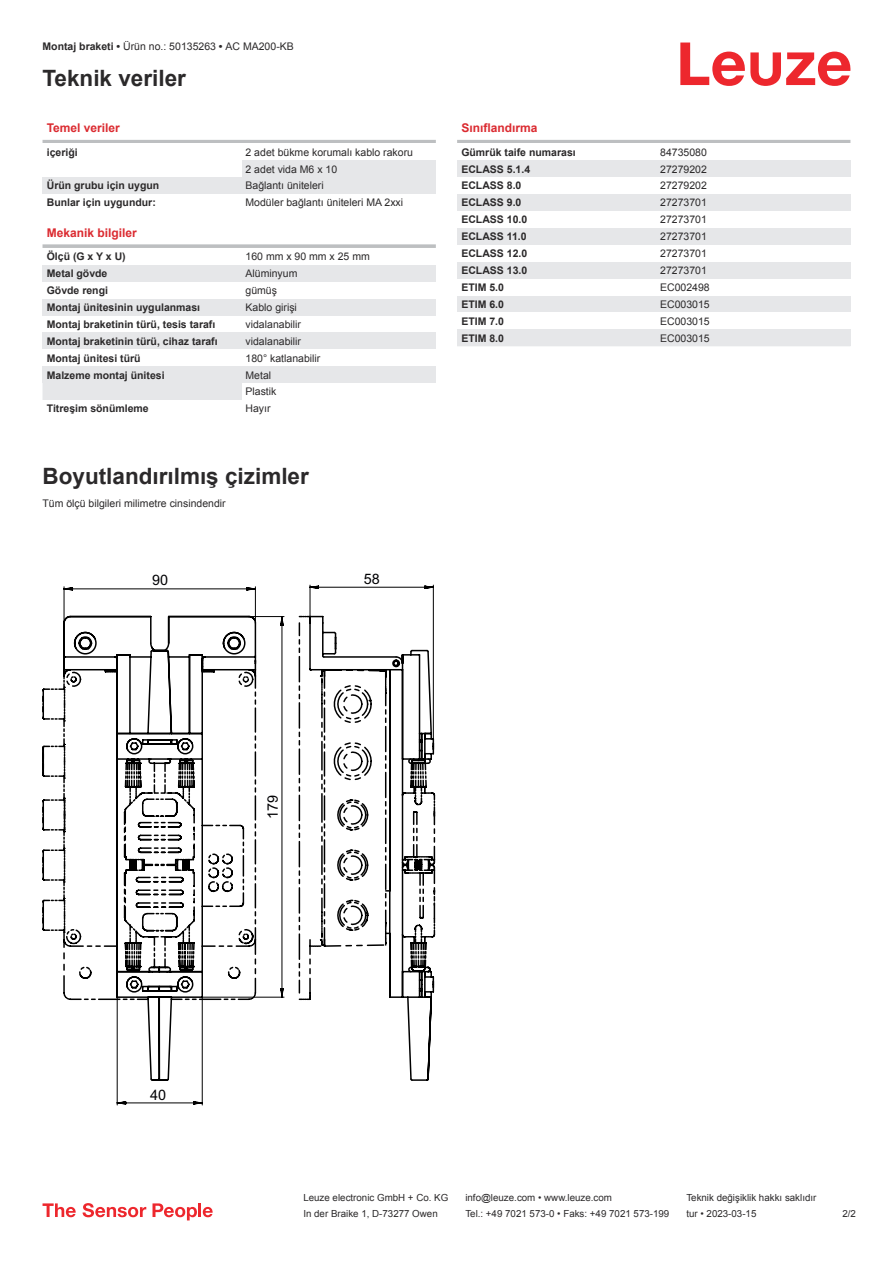
<style>
.page{position:relative;width:893px;height:1263px;background:#fff}
.page>*{position:absolute;margin:0;border:0;box-sizing:border-box;transform-origin:0 0}
.t1{font:700 22.5px "Arial";color:#2b292a}
.t2{font:14.4px "Arial";color:#010103}
.t3{font:700 12px "Arial";color:#db2a30}
.t4{font:10.5px/17px "Arial";color:#2b292a}
.t5{font:700 10.5px "Arial";color:#2b292a}
.t6{font:9.75px "Arial";color:#2b292a}
.s1{font-weight:700}
</style>
<div class="page">
<svg style="left:680px;top:43px;width:170px;height:43px"></svg>
<div style="left:43px;top:383px;width:199px;height:17px;background:#e6e7e9"></div>
<hr style="left:43px;top:140px;width:393px;height:3px;background:#bdbfc1">
<div style="left:242px;top:160px;width:194px;height:17px;background:#e6e7e9"></div>
<div style="left:43px;top:177px;width:199px;height:17px;background:#e6e7e9"></div>
<div style="left:242px;top:177px;width:194px;height:17px;background:#e6e7e9"></div>
<svg style="left:43px;top:244px;width:393px;height:4px;background:#c3c5c7"></svg>
<div style="left:43px;top:265px;width:199px;height:17px;background:#e6e7e9"></div>
<div style="left:242px;top:265px;width:194px;height:17px;background:#e6e7e9"></div>
<div style="left:43px;top:299px;width:199px;height:17px;background:#e6e7e9"></div>
<div style="left:242px;top:299px;width:194px;height:17px;background:#e6e7e9"></div>
<div style="left:43px;top:332px;width:199px;height:17px;background:#e6e7e9"></div>
<div style="left:242px;top:332px;width:194px;height:17px;background:#e6e7e9"></div>
<div style="left:43px;top:366px;width:199px;height:17px;background:#e6e7e9"></div>
<div style="left:242px;top:366px;width:194px;height:17px;background:#e6e7e9"></div>
<hr style="left:457px;top:140px;width:393px;height:3px;background:#bdbfc1">
<div style="left:457px;top:160px;width:200px;height:17px;background:#e6e7e9"></div>
<div style="left:657px;top:160px;width:193px;height:17px;background:#e6e7e9"></div>
<div style="left:457px;top:194px;width:200px;height:17px;background:#e6e7e9"></div>
<div style="left:657px;top:194px;width:193px;height:17px;background:#e6e7e9"></div>
<div style="left:457px;top:228px;width:200px;height:17px;background:#e6e7e9"></div>
<div style="left:657px;top:228px;width:193px;height:17px;background:#e6e7e9"></div>
<div style="left:457px;top:262px;width:200px;height:17px;background:#e6e7e9"></div>
<div style="left:657px;top:262px;width:193px;height:17px;background:#e6e7e9"></div>
<div style="left:457px;top:296px;width:200px;height:16px;background:#e6e7e9"></div>
<div style="left:657px;top:296px;width:193px;height:16px;background:#e6e7e9"></div>
<div style="left:457px;top:329px;width:200px;height:17px;background:#e6e7e9"></div>
<div style="left:657px;top:329px;width:193px;height:17px;background:#e6e7e9"></div>
<svg style="left:43px;top:1203px;width:33px;height:14px"></svg>
<svg style="left:83px;top:1203px;width:63px;height:14px"></svg>
<svg style="left:153px;top:1203px;width:44px;height:17px"></svg>
<hr style="left:198px;top:1203px;width:3px;height:14px;background:#ed272d">
<svg style="left:203px;top:1207px;width:10px;height:10px"></svg>
<svg style="left:43px;top:688px;width:392px;height:304px"></svg>
<svg style="left:63px;top:584px;width:371px;height:521px"></svg>
<p class="t4" style="left:43px;top:38px;width:253px"><span class="s1">Montaj braketi •</span> Ürün no.: 50135263 <span class="s1">•</span> AC MA200-KB</p>
<h1 class="t1" style="left:43px;top:70px;width:145px">Teknik veriler</h1>
<p class="t3" style="left:47px;top:123px;width:75px">Temel veriler</p>
<p class="t5" style="left:47px;top:145px;width:32px">içeriği</p>
<p class="t4" style="left:246px;top:143px;width:169px">2 adet bükme korumalı kablo rakoru<br>2 adet vida M6 x 10</p>
<p class="t5" style="left:47px;top:178px;width:114px">Ürün grubu için uygun</p>
<p class="t4" style="left:246px;top:177px;width:80px">Bağlantı üniteleri</p>
<p class="t5" style="left:47px;top:195px;width:111px">Bunlar için uygundur:</p>
<p class="t4" style="left:246px;top:194px;width:159px">Modüler bağlantı üniteleri MA 2xxi</p>
<p class="t3" style="left:47px;top:228px;width:92px">Mekanik bilgiler</p>
<p class="t5" style="left:47px;top:249px;width:80px">Ölçü (G x Y x U)</p>
<p class="t4" style="left:246px;top:248px;width:126px">160 mm x 90 mm x 25 mm</p>
<p class="t5" style="left:47px;top:266px;width:62px">Metal gövde</p>
<p class="t4" style="left:246px;top:265px;width:53px">Alüminyum</p>
<p class="t5" style="left:47px;top:283px;width:63px">Gövde rengi</p>
<p class="t4" style="left:246px;top:282px;width:33px">gümüş</p>
<p class="t5" style="left:47px;top:300px;width:155px">Montaj ünitesinin uygulanması</p>
<p class="t4" style="left:246px;top:299px;width:53px">Kablo girişi</p>
<p class="t5" style="left:47px;top:317px;width:170px">Montaj braketinin türü, tesis tarafı</p>
<p class="t4" style="left:246px;top:316px;width:57px">vidalanabilir</p>
<p class="t5" style="left:47px;top:334px;width:172px">Montaj braketinin türü, cihaz tarafı</p>
<p class="t4" style="left:246px;top:332px;width:57px">vidalanabilir</p>
<p class="t5" style="left:47px;top:354px;width:95px">Montaj ünitesi türü</p>
<p class="t4" style="left:246px;top:349px;width:76px">180° katlanabilir</p>
<p class="t5" style="left:47px;top:371px;width:119px">Malzeme montaj ünitesi</p>
<p class="t4" style="left:246px;top:366px;width:32px">Metal<br>Plastik</p>
<p class="t5" style="left:47px;top:401px;width:103px">Titreşim sönümleme</p>
<p class="t4" style="left:246px;top:400px;width:27px">Hayır</p>
<h1 class="t1" style="left:43px;top:460px;width:268px">Boyutlandırılmış çizimler</h1>
<p class="t4" style="left:43px;top:495px;width:185px">Tüm ölçü bilgileri milimetre cinsindendir</p>
<h2 class="t2" style="left:152px;top:572px;width:18px">90</h2>
<h2 class="t2" style="left:364px;top:571px;width:18px">58</h2>
<p class="t3" style="left:461px;top:120px;width:78px">Sınıflandırma</p>
<p class="t5" style="left:461px;top:145px;width:116px">Gümrük taife numarası</p>
<p class="t4" style="left:660px;top:143px;width:48px">84735080</p>
<p class="t5" style="left:461px;top:165px;width:70px">ECLASS 5.1.4</p>
<p class="t4" style="left:660px;top:160px;width:48px">27279202</p>
<p class="t5" style="left:461px;top:182px;width:62px">ECLASS 8.0</p>
<p class="t4" style="left:660px;top:177px;width:48px">27279202</p>
<p class="t5" style="left:461px;top:199px;width:62px">ECLASS 9.0</p>
<p class="t4" style="left:660px;top:194px;width:48px">27273701</p>
<p class="t5" style="left:461px;top:216px;width:67px">ECLASS 10.0</p>
<p class="t4" style="left:660px;top:211px;width:48px">27273701</p>
<p class="t5" style="left:461px;top:233px;width:67px">ECLASS 11.0</p>
<p class="t4" style="left:660px;top:228px;width:48px">27273701</p>
<p class="t5" style="left:461px;top:249px;width:67px">ECLASS 12.0</p>
<p class="t4" style="left:660px;top:245px;width:48px">27273701</p>
<p class="t5" style="left:461px;top:266px;width:67px">ECLASS 13.0</p>
<p class="t4" style="left:660px;top:262px;width:48px">27273701</p>
<p class="t5" style="left:461px;top:283px;width:44px">ETIM 5.0</p>
<p class="t4" style="left:660px;top:279px;width:51px">EC002498</p>
<p class="t5" style="left:461px;top:300px;width:44px">ETIM 6.0</p>
<p class="t4" style="left:660px;top:296px;width:51px">EC003015</p>
<p class="t5" style="left:461px;top:317px;width:44px">ETIM 7.0</p>
<p class="t4" style="left:660px;top:313px;width:51px">EC003015</p>
<p class="t5" style="left:461px;top:334px;width:44px">ETIM 8.0</p>
<p class="t4" style="left:660px;top:329px;width:51px">EC003015</p>
<h2 class="t2" style="left:264px;top:819px;width:26px;rotate:-90deg">179</h2>
<h2 class="t2" style="left:150px;top:1086px;width:18px">40</h2>
<p class="t6" style="left:303px;top:1191px;width:146px">Leuze electronic GmbH + Co. KG</p>
<p class="t6" style="left:465px;top:1191px;width:148px">info@leuze.com • www.leuze.com</p>
<p class="t6" style="left:686px;top:1191px;width:132px">Teknik değişiklik hakkı saklıdır</p>
<p class="t6" style="left:303px;top:1207px;width:136px">In der Braike 1, D-73277 Owen</p>
<p class="t6" style="left:465px;top:1207px;width:205px">Tel.: +49 7021 573-0 • Faks: +49 7021 573-199</p>
<p class="t6" style="left:686px;top:1207px;width:72px">tur • 2023-03-15</p>
<p class="t6" style="left:842px;top:1208px;width:15px">2 /2</p>
</div>
